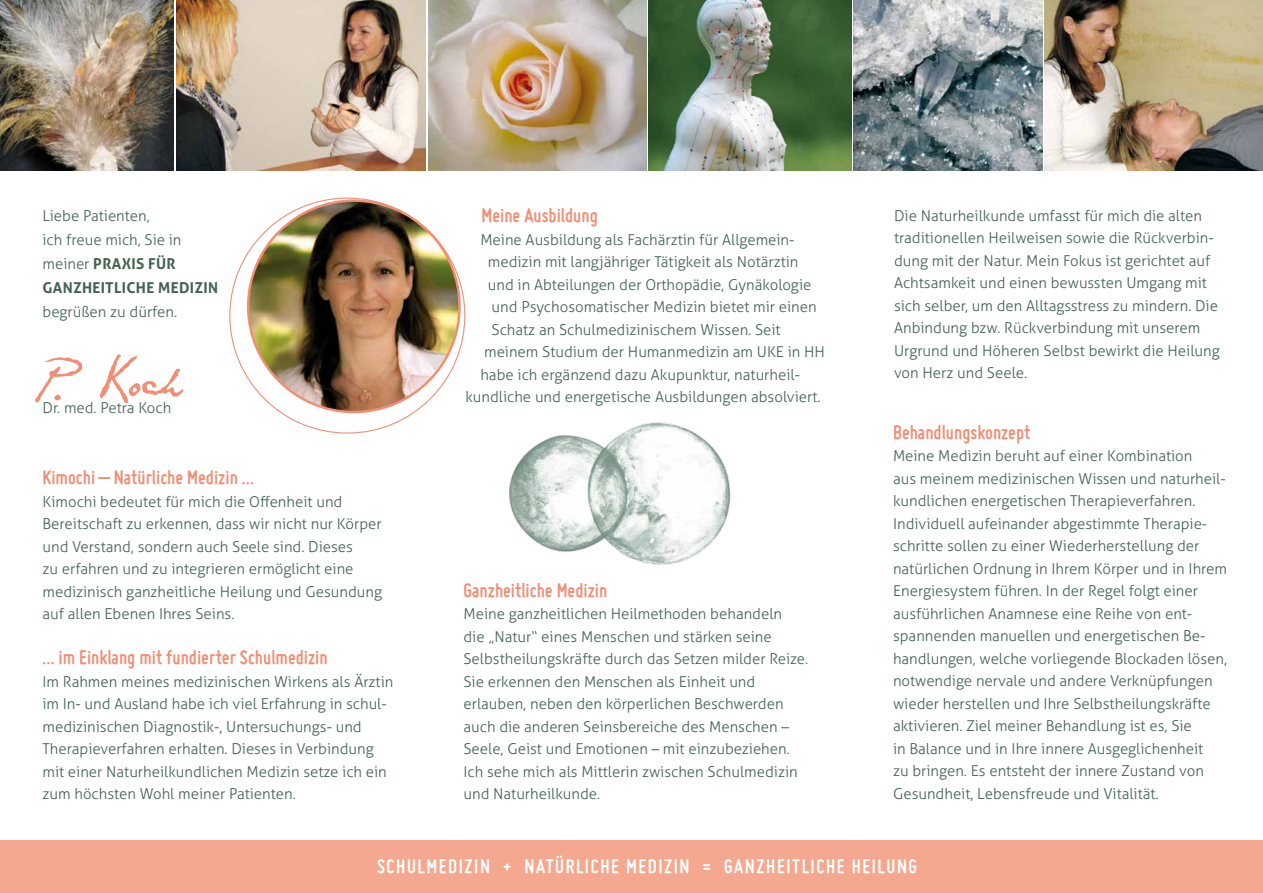
<style>
.page{position:relative;width:1263px;height:893px;background:#fff}
.page>*{position:absolute;margin:0;border:0;box-sizing:border-box;transform-origin:0 0}
.t1{font:67.5px "SANTOSDUMONT";color:#f08f75}
.t2{font:700 21px "Miso";color:#f08f75}
.t3{font:700 21px "Miso";letter-spacing:.075em;color:#fff}
.t4{font:300 15px/22.5px "Aller";color:#426350}
.s1{font-weight:700}
</style>
<div class="page">
<div style="left:0;top:841px;width:1263px;height:52px;background:#f4a890"></div>
<img style="left:0;top:0;width:174px;height:170px">
<img style="left:1044px;top:0;width:219px;height:170px">
<img style="left:854px;top:0;width:188px;height:170px">
<img style="left:648px;top:0;width:204px;height:170px">
<img style="left:176px;top:0;width:250px;height:170px">
<img style="left:428px;top:0;width:218px;height:170px">
<img style="left:248px;top:201px;width:211px;height:211px">
<img style="left:509px;top:422px;width:222px;height:143px">
<p class="t4" style="left:43px;top:204px;width:177px;line-height:24px">Liebe Patienten,<br>ich freue mich, Sie in meiner <span class="s1">PRAXIS FÜR<br>GANZHEITLICHE MEDIZIN</span></p>
<p class="t4" style="left:43px;top:301px;width:136px">begrüßen zu dürfen.</p>
<h1 class="t1" style="left:31px;top:349px;width:149px;rotate:-4deg">P. K och</h1>
<p class="t4" style="left:43px;top:397px;width:130px">Dr. med. Petra Koch</p>
<h2 class="t2" style="left:43px;top:465px;width:213px">Kimochi – Natürliche Medizin …</h2>
<p class="t4" style="left:43px;top:490px;width:341px">Kimochi bedeutet für mich die Offenheit und Bereitschaft zu erkennen, dass wir nicht nur Körper und Verstand, sondern auch Seele sind. Dieses<br>zu erfahren und zu integrieren ermöglicht eine medizinisch ganzheitliche Heilung und Gesundung auf allen Ebenen Ihres Seins.</p>
<h2 class="t2" style="left:43px;top:645px;width:287px">… im Einklang mit fundierter Schulmedizin</h2>
<p class="t4" style="left:43px;top:670px;width:352px">Im Rahmen meines medizinischen Wirkens als Ärztin im In- und Ausland habe ich viel Erfahrung in schul&shy;medizinischen Diagnostik-, Untersuchungs- und Therapieverfahren erhalten. Dieses in Verbindung mit einer Naturheilkundlichen Medizin setze ich ein zum höchsten Wohl meiner Patienten.</p>
<h2 class="t2" style="left:481px;top:203px;width:118px">Meine Ausbildung</h2>
<p class="t4" style="left:480px;top:228px;width:316px">Meine Ausbildung als Fachärztin für Allgemein-</p>
<p class="t4" style="left:488px;top:250px;width:312px">medizin mit langjähriger Tätigkeit als Notärztin</p>
<p class="t4" style="left:488px;top:273px;width:325px">und in Abteilungen der Orthopädie, Gynäkologie</p>
<p class="t4" style="left:492px;top:295px;width:327px">und Psychosomatischer Medizin bietet mir einen</p>
<p class="t4" style="left:492px;top:318px;width:291px">Schatz an Schulmedizinischem Wissen. Seit</p>
<p class="t4" style="left:484px;top:340px;width:342px">meinem Studium der Humanmedizin am UKE in HH</p>
<p class="t4" style="left:480px;top:363px;width:321px">habe ich ergänzend dazu Akupunktur, naturheil-</p>
<p class="t4" style="left:465px;top:385px;width:357px">kundliche und energetische Ausbildungen absolviert.</p>
<h2 class="t2" style="left:463px;top:578px;width:145px">Ganzheitliche Medizin</h2>
<p class="t4" style="left:463px;top:603px;width:346px">Meine ganzheitlichen Heilmethoden behandeln<br>die „Natur“ eines Menschen und stärken seine Selbstheilungskräfte durch das Setzen milder Reize.<br>Sie erkennen den Menschen als Einheit und erlauben, neben den körperlichen Beschwerden auch die anderen Seinsbereiche des Menschen – Seele, Geist und Emotionen – mit einzubeziehen.<br>Ich sehe mich als Mittlerin zwischen Schulmedizin und Naturheilkunde.</p>
<p class="t4" style="left:894px;top:204px;width:327px">Die Naturheilkunde umfasst für mich die alten traditionellen Heilweisen sowie die Rückverbin&shy;dung mit der Natur. Mein Fokus ist gerichtet auf Achtsamkeit und einen bewussten Umgang mit sich selber, um den Alltagsstress zu mindern. Die Anbindung bzw. Rückverbindung mit unserem Urgrund und Höheren Selbst bewirkt die Heilung von Herz und Seele.</p>
<h2 class="t2" style="left:893px;top:420px;width:139px">Behandlungskonzept</h2>
<p class="t4" style="left:893px;top:445px;width:336px">Meine Medizin beruht auf einer Kombination<br>aus meinem medizinischen Wissen und naturheil&shy;kundlichen energetischen Therapieverfahren.<br>Individuell aufeinander abgestimmte Therapie&shy;schritte sollen zu einer Wiederherstellung der natürlichen Ordnung in Ihrem Körper und in Ihrem Energiesystem führen. In der Regel folgt einer ausführlichen Anamnese eine Reihe von ent&shy;spannenden manuellen und energetischen Be&shy;handlungen, welche vorliegende Blockaden lösen, notwendige nervale und andere Verknüpfungen wieder herstellen und Ihre Selbstheilungskräfte aktivieren. Ziel meiner Behandlung ist es, Sie<br>in Balance und in Ihre innere Ausgeglichenheit<br>zu bringen. Es entsteht der innere Zustand von Gesundheit, Lebensfreude und Vitalität.</p>
<h2 class="t3" style="left:377px;top:854px;width:484px">Schulmedizin + Natürliche Medizin = Ganzheitliche Heil</h2>
<h2 class="t3" style="left:886px;top:854px;width:31px">ung</h2>
</div>
